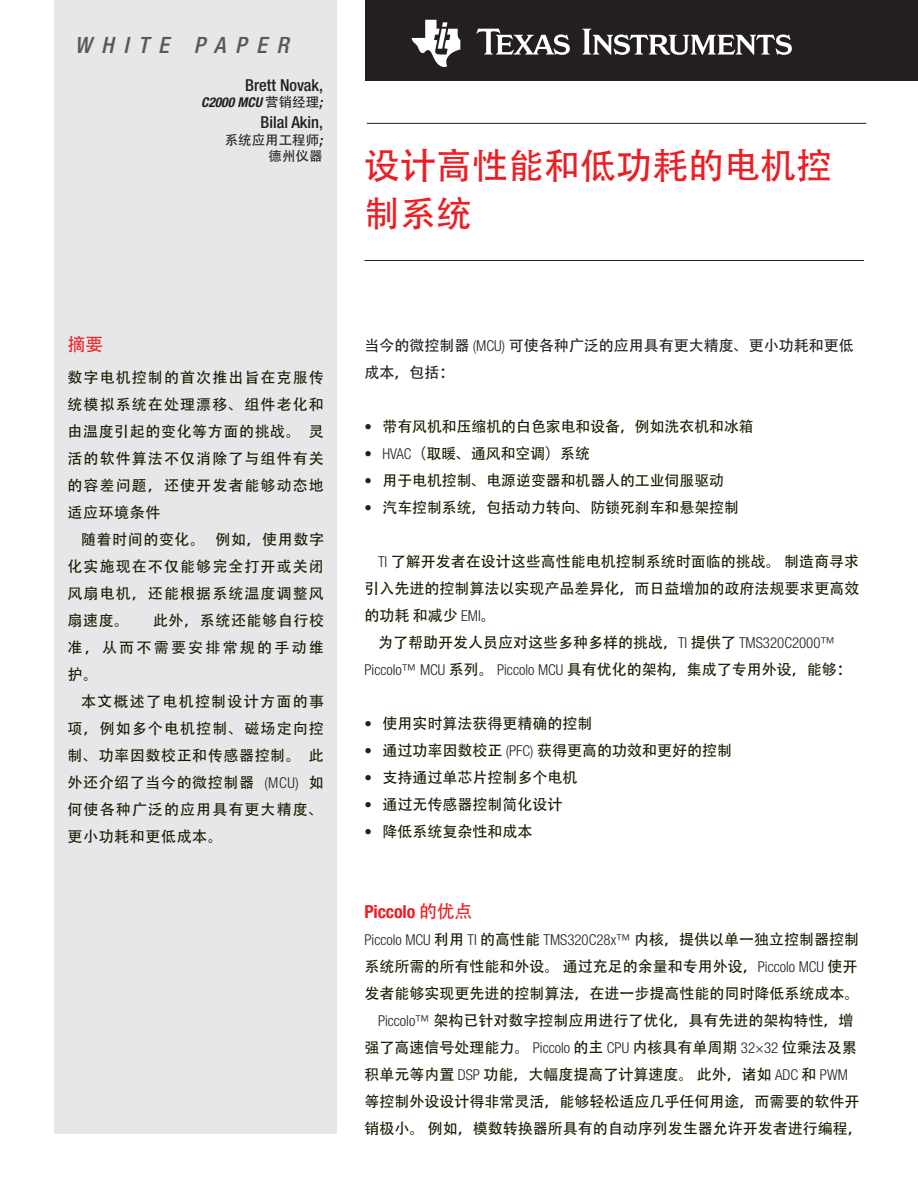
<style>
.page{position:relative;width:918px;height:1188px;background:#fff}
.page>*{position:absolute;margin:0;border:0;box-sizing:border-box;transform-origin:0 0}
.t1{font:36px/48px "Adobe Heiti Std";color:#ee1d23}
.t2{font:italic 500 condensed 22.5px "Helvetica Neue LT Std";letter-spacing:.43em;color:#57585a}
.t3{font:700 condensed 18px "Helvetica Neue LT Std";letter-spacing:-.01em;color:#ee1d23}
.t4{font:18px "Adobe Heiti Std";color:#ee1d23}
.t5{font:500 condensed 16.5px "Helvetica Neue LT Std";color:#231f20}
.t6{font:15px/27px "Adobe Heiti Std";color:#191a00;text-align:justify}
.t7{font:300 condensed 15px "Helvetica Neue LT Std";color:#231f20}
.t8{font:15px/27px "Adobe Heiti Std";color:#231f20}
.t9{font:italic 700 condensed 13.5px "Helvetica Neue LT Std";color:#231f20}
.t10{font:13.5px/16.5px "Adobe Heiti Std";color:#231f20;text-align:right}
.s1{font-family:"Adobe Heiti Std";font-weight:400;font-style:normal;font-stretch:normal}
.s2{font-family:"Helvetica Neue LT Std";font-weight:700;font-style:italic;font-stretch:condensed}
.s3{font-family:"Helvetica Neue LT Std";font-weight:300;font-stretch:condensed;color:#231f20}
.s4{font-family:"Helvetica Neue LT Std";font-weight:300;font-stretch:condensed}
.s5{font-family:"Adobe Heiti Std";font-weight:400;font-stretch:normal}
.s6{font-family:"Adobe Heiti Std";font-weight:400;font-stretch:normal;color:#191a00}
</style>
<div class="page">
<div style="left:365px;top:0;width:553px;height:80px;background:#231f20"></div>
<div style="left:54px;top:0;width:283px;height:1133px;background:#e6e7e9"></div>
<hr style="left:364px;top:260px;width:500px;height:1px;background:#231f20">
<hr style="left:367px;top:123px;width:499px;height:1px;background:#231f20">
<svg style="left:476px;top:29px;width:94px;height:26px"></svg>
<svg style="left:582px;top:29px;width:210px;height:26px"></svg>
<svg style="left:412px;top:20px;width:48px;height:47px"></svg>
<h2 class="t2" style="left:75px;top:32px;width:215px">WHITE PAPER</h2>
<p class="t5" style="left:245px;top:75px;width:79px">Brett Novak,</p>
<p class="t9" style="left:201px;top:95px;width:123px">C2000 MCU <span class="s1">营销经理</span>;</p>
<p class="t5" style="left:261px;top:113px;width:64px">Bilal Akin,</p>
<p class="t10" style="left:225px;top:132px;width:99px">系统应用工程师<span class="s2">;</span>德州仪器</p>
<h1 class="t1" style="left:364px;top:143px;width:469px">设计高性能和低功耗的电机控制系统</h1>
<p class="t4" style="left:68px;top:334px;width:37px">摘要</p>
<p class="t6" style="left:68px;top:365px;width:258px">数字电机控制的首次推出旨在克服传统模拟系统在处理漂移、组件老化和由温度引起的变化等方面的挑战。 灵活的软件算法不仅消除了与组件有关的容差问题，还使开发者能够动态地适应环境条件</p>
<p class="t6" style="left:68px;top:527px;width:258px;text-indent:14px">随着时间的变化。 例如，使用数字化实施现在不仅能够完全打开或关闭风扇电机，还能根据系统温度调整风扇速度。</p>
<p class="t6" style="left:68px;top:608px;width:258px;text-indent:86px">此外，系统还能够自行校准，从而不需要安排常规的手动维护。</p>
<p class="t6" style="left:68px;top:689px;width:258px;text-indent:14px">本文概述了电机控制设计方面的事项，例如多个电机控制、磁场定向控制、功率因数校正和传感器控制。 此外还介绍了当今的微控制器 <span class="s3">(MCU)</span> 如何使各种广泛的应用具有更大精度、更小功耗和更低成本。</p>
<p class="t8" style="left:364px;top:332px;width:491px">当今的微控制器 <span class="s4">(MCU)</span> 可使各种广泛的应用具有更大精度、更小功耗和更低成本，包括：</p>
<p class="t6" style="left:364px;top:413px;width:391px"><span class="s3">•</span> 带有风机和压缩机的白色家电和设备，例如洗衣机和冰箱</p>
<p class="t6" style="left:364px;top:440px;width:227px"><span class="s3">• HVAC</span>（取暖、通风和空调）系统</p>
<p class="t6" style="left:364px;top:467px;width:361px"><span class="s3">•</span> 用于电机控制、电源逆变器和机器人的工业伺服驱动</p>
<p class="t6" style="left:364px;top:494px;width:376px"><span class="s3">•</span> 汽车控制系统，包括动力转向、防锁死刹车和悬架控制</p>
<p class="t6" style="left:378px;top:548px;width:483px"><span class="s3">TI</span> 了解开发者在设计这些高性能电机控制系统时面临的挑战。 制造商寻求</p>
<p class="t6" style="left:364px;top:575px;width:496px">引入先进的控制算法以实现产品差异化，而日益增加的政府法规要求更高效</p>
<p class="t6" style="left:364px;top:602px;width:133px">的功耗 和减少 <span class="s3">EMI</span>。</p>
<p class="t6" style="left:378px;top:629px;width:459px">为了帮助开发人员应对这些多种多样的挑战，<span class="s3">TI</span> 提供了 <span class="s3">TMS320C2000™</span></p>
<p class="t6" style="left:364px;top:656px;width:489px"><span class="s3">Piccolo™ MCU</span> 系列。 <span class="s3">Piccolo MCU</span> 具有优化的架构，集成了专用外设，能够：</p>
<p class="t6" style="left:364px;top:710px;width:229px"><span class="s3">•</span> 使用实时算法获得更精确的控制</p>
<p class="t6" style="left:364px;top:737px;width:369px"><span class="s3">•</span> 通过功率因数校正 <span class="s3">(PFC)</span> 获得更高的功效和更好的控制</p>
<p class="t6" style="left:364px;top:764px;width:214px"><span class="s3">•</span> 支持通过单芯片控制多个电机</p>
<p class="t6" style="left:364px;top:791px;width:199px"><span class="s3">•</span> 通过无传感器控制简化设计</p>
<p class="t6" style="left:364px;top:818px;width:169px"><span class="s3">•</span> 降低系统复杂性和成本</p>
<p class="t3" style="left:364px;top:901px;width:110px">Piccolo <span class="s5">的优点</span></p>
<p class="t7" style="left:364px;top:931px;width:496px">Piccolo MCU <span class="s6">利用</span> TI <span class="s6">的高性能</span> TMS320C28x™ <span class="s6">内核，提供以单一独立控制器控制</span></p>
<p class="t6" style="left:364px;top:953px;width:494px">系统所需的所有性能和外设。 通过充足的余量和专用外设，<span class="s3">Piccolo MCU</span> 使开</p>
<p class="t6" style="left:364px;top:980px;width:496px">发者能够实现更先进的控制算法，在进一步提高性能的同时降低系统成本。</p>
<p class="t6" style="left:378px;top:1007px;width:477px"><span class="s3">Piccolo™</span> 架构已针对数字控制应用进行了优化，具有先进的架构特性，增</p>
<p class="t6" style="left:364px;top:1034px;width:494px">强了高速信号处理能力。 <span class="s3">Piccolo</span> 的主 <span class="s3">CPU</span> 内核具有单周期 <span class="s3">32×32</span> 位乘法及累</p>
<p class="t6" style="left:364px;top:1061px;width:485px">积单元等内置 <span class="s3">DSP</span> 功能，大幅度提高了计算速度。 此外，诸如 <span class="s3">ADC</span> 和 <span class="s3">PWM</span></p>
<p class="t6" style="left:364px;top:1088px;width:496px">等控制外设设计得非常灵活，能够轻松适应几乎任何用途，而需要的软件开</p>
<p class="t6" style="left:364px;top:1115px;width:500px">销极小。 例如，模数转换器所具有的自动序列发生器允许开发者进行编程，</p>
</div>
